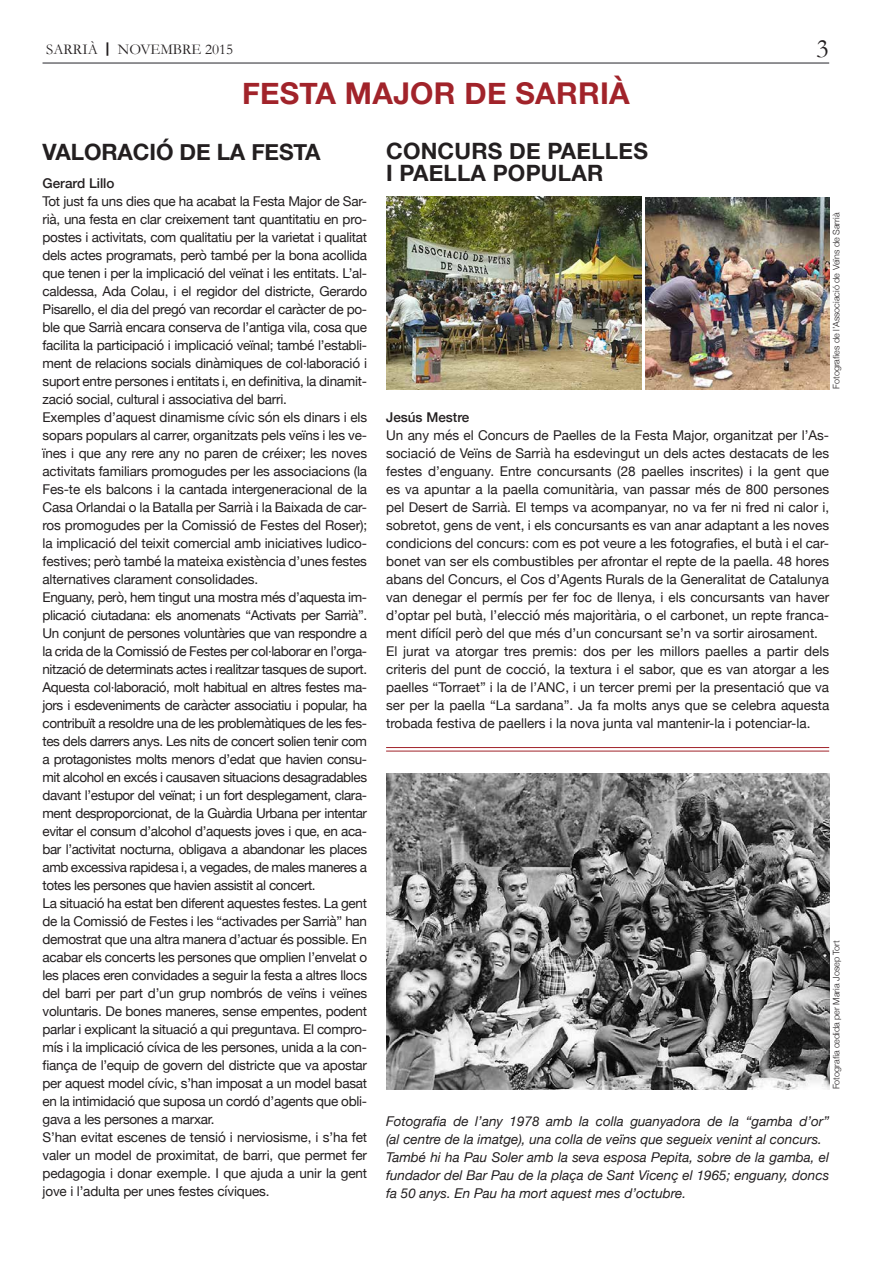
<style>
.page{position:relative;width:893px;height:1263px;background:#fff}
.page>*{position:absolute;margin:0;border:0;box-sizing:border-box;transform-origin:0 0}
.t1{font:700 30px "Helvetica Neue";letter-spacing:.01em;color:#a1232a}
.t2{font:27px "Garamond";color:#231f20}
.t3{font:700 22.5px/22.5px "Helvetica Neue";letter-spacing:.01em;color:#231f20}
.t4{font:15px "Garamond";color:#231f20}
.t5{font:13.5px/18px "Helvetica Neue";letter-spacing:-.02em;color:#231f20}
.t6{font:13.5px/18px "Helvetica Neue";color:#231f20}
.t7{font:italic 13.5px/18px "Helvetica Neue";color:#231f20}
.t8{font:500 13.5px "Helvetica Neue";color:#231f20}
.t9{font:300 9px "Helvetica Neue";color:#231f20}
.s1{font-weight:700}
</style>
<div class="page">
<hr style="left:43px;top:62px;width:786px;height:2px;background:#6c6d70">
<img style="left:386px;top:774px;width:443px;height:315px">
<img style="left:386px;top:197px;width:255px;height:192px">
<img style="left:645px;top:197px;width:184px;height:192px">
<hr style="left:386px;top:747px;width:443px;height:1px;background:#a1232a">
<hr style="left:386px;top:751px;width:443px;height:1px;background:#a1232a">
<p class="t4" style="left:46px;top:40px;width:188px">SARRIÀ <span class="s1">|</span> NOVEMBRE 2015</p>
<h2 class="t2" style="left:816px;top:32px;width:14px">3</h2>
<h1 class="t1" style="left:242px;top:70px;width:389px">FESTA MAJOR DE SARRIÀ</h1>
<h3 class="t3" style="left:43px;top:141px;width:280px">VALORACIÓ DE LA FESTA</h3>
<p class="t8" style="left:43px;top:172px;width:74px">Gerard Lillo</p>
<p class="t5" style="left:43px;top:193px;width:326px">Tot just fa uns dies que ha acabat la Festa Major de Sar&shy;rià, una festa en clar creixement tant quantitatiu en pro&shy;postes i activitats, com qualitatiu per la varietat i qualitat dels actes programats, però també per la bona acollida que tenen i per la implicació del veïnat i les entitats. L’al&shy;caldessa, Ada Colau, i el regidor del districte, Gerardo Pisarello, el dia del pregó van recordar el caràcter de po&shy;ble que Sarrià encara conserva de l’antiga vila, cosa que facilita la participació i implicació veïnal; també l’establi&shy;ment de relacions socials dinàmiques de col·laboració i suport entre persones i entitats i, en definitiva, la dinamit&shy;zació social, cultural i associativa del barri.<br>Exemples d’aquest dinamisme cívic són els dinars i els sopars populars al carrer, organitzats pels veïns i les ve&shy;ïnes i que any rere any no paren de créixer; les noves activitats familiars promogudes per les associacions (la Fes-te els balcons i la cantada intergeneracional de la Casa Orlandai o la Batalla per Sarrià i la Baixada de car&shy;ros promogudes per la Comissió de Festes del Roser); la implicació del teixit comercial amb iniciatives ludico&shy;festives; però també la mateixa existència d’unes festes alternatives clarament consolidades.<br>Enguany, però, hem tingut una mostra més d’aquesta im&shy;plicació ciutadana: els anomenats “Activats per Sarrià”.<br>Un conjunt de persones voluntàries que van respondre a la crida de la Comissió de Festes per col·laborar en l’orga&shy;nització de determinats actes i realitzar tasques de suport.<br>Aquesta col·laboració, molt habitual en altres festes ma&shy;jors i esdeveniments de caràcter associatiu i popular, ha contribuït a resoldre una de les problemàtiques de les fes&shy;tes dels darrers anys. Les nits de concert solien tenir com a protagonistes molts menors d’edat que havien consu&shy;mit alcohol en excés i causaven situacions desagradables davant l’estupor del veïnat; i un fort desplegament, clara&shy;ment desproporcionat, de la Guàrdia Urbana per intentar evitar el consum d’alcohol d’aquests joves i que, en aca&shy;bar l’activitat nocturna, obligava a abandonar les places amb excessiva rapidesa i, a vegades, de males maneres a totes les persones que havien assistit al concert.<br>La situació ha estat ben diferent aquestes festes. La gent de la Comissió de Festes i les “activades per Sarrià” han demostrat que una altra manera d’actuar és possible. En acabar els concerts les persones que omplien l’envelat o les places eren convidades a seguir la festa a altres llocs del barri per part d’un grup nombrós de veïns i veïnes voluntaris. De bones maneres, sense empentes, podent parlar i explicant la situació a qui preguntava. El compro&shy;mís i la implicació cívica de les persones, unida a la con&shy;fiança de l’equip de govern del districte que va apostar per aquest model cívic, s’han imposat a un model basat en la intimidació que suposa un cordó d’agents que obli&shy;gava a les persones a marxar.<br>S’han evitat escenes de tensió i nerviosisme, i s’ha fet valer un model de proximitat, de barri, que permet fer pedagogia i donar exemple. I que ajuda a unir la gent jove i l’adulta per unes festes cíviques.</p>
<h3 class="t3" style="left:386px;top:140px;width:263px">CONCURS DE PAELLES<br>I PAELLA POPULAR</h3>
<p class="t9" style="left:829px;top:389px;width:178px;rotate:-90deg">Fotografies de l’Associació de Veïns de Sarrià</p>
<p class="t8" style="left:386px;top:407px;width:85px">Jesús Mestre</p>
<p class="t6" style="left:386px;top:427px;width:445px">Un any més el Concurs de Paelles de la Festa Major, organitzat per l’As&shy;sociació de Veïns de Sarrià ha esdevingut un dels actes destacats de les festes d’enguany. Entre concursants (28 paelles inscrites) i la gent que es va apuntar a la paella comunitària, van passar més de 800 persones pel Desert de Sarrià. El temps va acompanyar, no va fer ni fred ni calor i, sobretot, gens de vent, i els concursants es van anar adaptant a les noves condicions del concurs: com es pot veure a les fotografies, el butà i el car&shy;bonet van ser els combustibles per afrontar el repte de la paella. 48 hores abans del Concurs, el Cos d’Agents Rurals de la Generalitat de Catalunya van denegar el permís per fer foc de llenya, i els concursants van haver d’optar pel butà, l’elecció més majoritària, o el carbonet, un repte franca&shy;ment difícil però del que més d’un concursant se’n va sortir airosament.<br>El jurat va atorgar tres premis: dos per les millors paelles a partir dels criteris del punt de cocció, la textura i el sabor, que es van atorgar a les paelles “Torraet” i la de l’ANC, i un tercer premi per la presentació que va ser per la paella “La sardana”. Ja fa molts anys que se celebra aquesta trobada festiva de paellers i la nova junta val mantenir-la i potenciar-la.</p>
<p class="t9" style="left:829px;top:1089px;width:151px;rotate:-90deg">Fotografia cedida per Maria Josep Tort</p>
<p class="t7" style="left:386px;top:1113px;width:445px">Fotografia de l’any 1978 amb la colla guanyadora de la “gamba d’or” (al centre de la imatge), una colla de veïns que segueix venint al concurs.<br>També hi ha Pau Soler amb la seva esposa Pepita, sobre de la gamba, el fundador del Bar Pau de la plaça de Sant Vicenç el 1965; enguany, doncs fa 50 anys. En Pau ha mort aquest mes d’octubre.</p>
</div>
